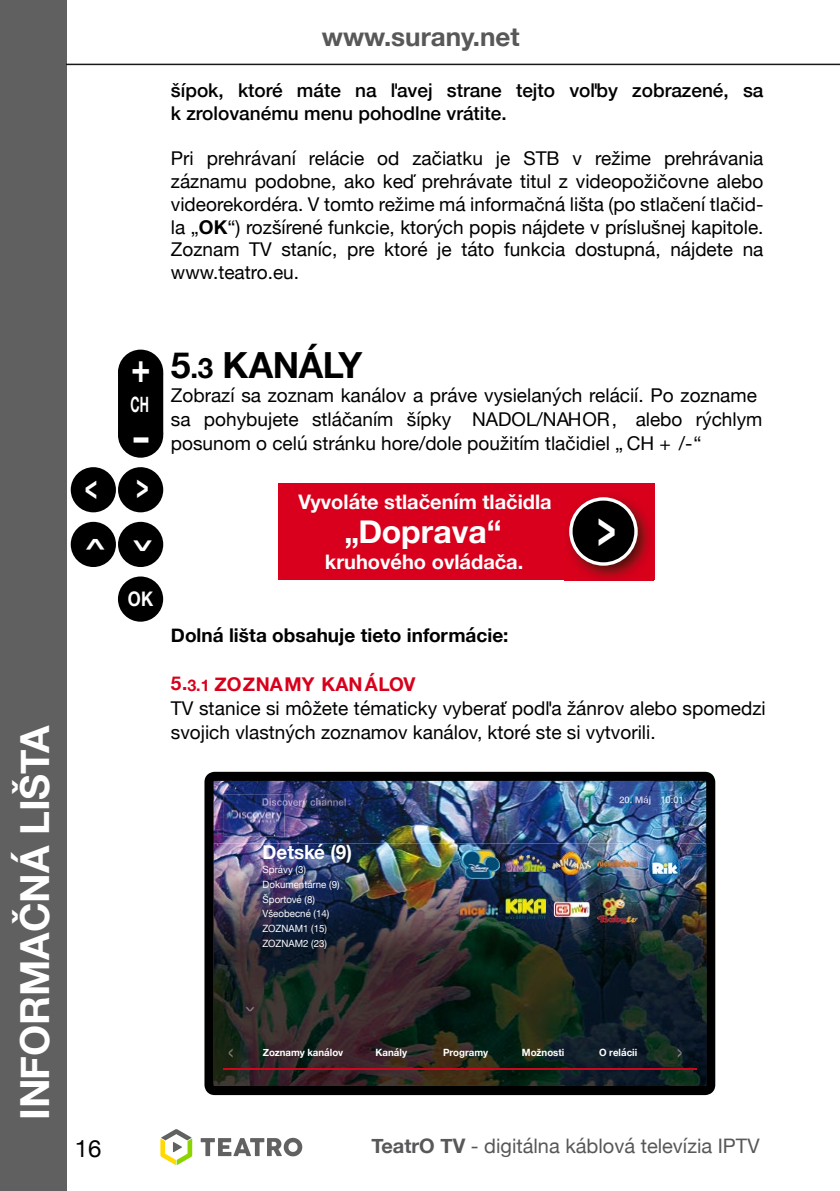
<style>
.page{position:relative;width:840px;height:1191px;background:#fff}
.page>*{position:absolute;margin:0;border:0;box-sizing:border-box;transform-origin:0 0}
.t1{font:700 41.4px/69px "Helvetica Neue";color:#fff;scale:.78 1}
.t2{font:700 40px "Helvetica Neue";color:#fff}
.t3{font:700 36px "Helvetica Neue";letter-spacing:-.01em;color:#000}
.t4{font:700 35.6px "Helvetica Neue";color:#fff;scale:.59 1}
.t5{font:700 32px "Helvetica Neue";color:#fff}
.t6{font:700 26px "Helvetica Neue";color:#58585a}
.t7{font:24px "Helvetica Neue";color:#000}
.t8{font:700 21.2px "Helvetica Neue";color:#fff;scale:.59 1}
.t9{font:700 20px "Helvetica Neue";color:#fff}
.t10{font:20px "Helvetica Neue";color:#58585a}
.t11{font:700 20px "Helvetica Neue";color:#fff;scale:.83 1}
.t12{font:700 19.4px "Helvetica Neue";color:#fff}
.t13{font:19px/22.8px "Helvetica Neue";color:#000}
.t14{font:500 19px/22.8px "Helvetica Neue";color:#000}
.t15{font:700 19px "Helvetica Neue";color:#000}
.t16{font:10px/14.8px "Helvetica Neue";color:#fff}
.t17{font:700 10px "Helvetica Neue";color:#fff}
.t18{font:9.4px "Helvetica Neue";color:#fff}
.s1{font-weight:700}
.s2{font-size:28px}
.s3{font-weight:700;color:#d8001c}
.s4{font-weight:700;font-size:16px;color:#d8001c}
</style>
<div class="page">
<div style="left:0;top:0;width:67px;height:1191px;background:#606060"></div>
<div style="left:118px;top:355px;width:45px;height:97px;background:#000;border-radius:20px"></div>
<div style="left:118px;top:349px;width:45px;height:46px;background:#000;border-radius:50%"></div>
<div style="left:118px;top:412px;width:45px;height:46px;background:#000;border-radius:50%"></div>
<div style="left:71px;top:467px;width:45px;height:45px;background:#000;border-radius:50%"></div>
<div style="left:118px;top:467px;width:45px;height:45px;background:#000;border-radius:50%"></div>
<div style="left:118px;top:522px;width:45px;height:45px;background:#000;border-radius:50%"></div>
<div style="left:71px;top:522px;width:45px;height:45px;background:#000;border-radius:50%"></div>
<div style="left:118px;top:576px;width:45px;height:45px;background:#000;border-radius:50%"></div>
<div style="left:279px;top:483px;width:375px;height:97px;background:#d8001c"></div>
<img style="left:564px;top:496px;width:89px;height:85px">
<img style="left:204px;top:772px;width:510px;height:323px">
<img style="left:212px;top:843px;width:493px;height:246px">
<img style="left:619px;top:796px;width:31px;height:9px">
<svg style="left:245px;top:1007px;width:9px;height:4px"></svg>
<svg style="left:228px;top:1048px;width:4px;height:9px"></svg>
<svg style="left:677px;top:1048px;width:4px;height:9px"></svg>
<hr style="left:223px;top:1068px;width:473px;height:2px;background:#cd071e">
<img style="left:302px;top:798px;width:44px;height:9px">
<img style="left:459px;top:847px;width:40px;height:32px">
<img style="left:505px;top:855px;width:40px;height:16px">
<img style="left:552px;top:852px;width:38px;height:22px">
<img style="left:597px;top:860px;width:40px;height:6px">
<img style="left:459px;top:889px;width:40px;height:39px">
<img style="left:505px;top:899px;width:40px;height:19px">
<img style="left:551px;top:899px;width:40px;height:19px">
<img style="left:597px;top:893px;width:40px;height:31px">
<img style="left:648px;top:843px;width:30px;height:40px">
<img style="left:224px;top:794px;width:60px;height:42px">
<img style="left:262px;top:798px;width:14px;height:8px">
<svg style="left:277px;top:800px;width:25px;height:6px"></svg>
<hr style="left:66px;top:64px;width:773px;height:1px;background:#1a171b">
<svg style="left:200px;top:1137px;width:102px;height:19px"></svg>
<svg style="left:160px;top:1129px;width:32px;height:36px"></svg>
<svg style="left:569px;top:497px;width:68px;height:69px;background:#4c262a"></svg>
<h2 class="t2" style="left:4px;top:1120px;width:396px;rotate:-90deg">INFORMAČNÁ LIŠTA</h2>
<h3 class="t6" style="left:322px;top:17px;width:199px">www.surany.net</h3>
<p class="t14" style="left:171px;top:77px;width:593px">šípok, ktoré máte na ľavej strane tejto voľby zobrazené, sa k zrolovanému menu pohodlne vrátite.</p>
<p class="t13" style="left:171px;top:148px;width:593px;text-align:justify">Pri prehrávaní relácie od začiatku je STB v režime prehrávania záznamu podobne, ako keď prehrávate titul z videopožičovne alebo videorekordéra. V tomto režime má informačná lišta (po stlačení tlačid&shy;la „<span class="s1">OK</span>“) rozšírené funkcie, ktorých popis nájdete v príslušnej kapitole.<br>Zoznam TV staníc, pre ktoré je táto funkcia dostupná, nájdete na www.teatro.eu.</p>
<h3 class="t4" style="left:85px;top:459px;width:23px">&lt;</h3>
<h3 class="t4" style="left:127px;top:537px;width:23px;rotate:90deg">&lt;</h3>
<h1 class="t1" style="left:131px;top:333px;width:27px">+ -</h1>
<p class="t8" style="left:130px;top:388px;width:33px">CH</p>
<p class="t11" style="left:128px;top:583px;width:32px">OK</p>
<h3 class="t3" style="left:171px;top:337px;width:193px">5<span class="s2">.3</span> KANÁLY</h3>
<p class="t13" style="left:171px;top:385px;width:592px;line-height:24px">Zobrazí sa zoznam kanálov a práve vysielaných relácií. Po zozname sa pohybujete stláčaním šípky NADOL/NAHOR, alebo rýchlym posunom o celú stránku hore/dole použitím tlačidiel „ CH + /-“</p>
<p class="t9" style="left:298px;top:486px;width:254px">Vyvoláte stlačením tlačidla</p>
<h3 class="t5" style="left:344px;top:507px;width:159px">„Doprava“</h3>
<p class="t9" style="left:325px;top:546px;width:200px">kruhového ovládača.</p>
<p class="t15" style="left:171px;top:621px;width:339px">Dolná lišta obsahuje tieto informácie:</p>
<p class="t13" style="left:171px;top:673px;width:596px;line-height:24px"><span class="s3">5.</span><span class="s4">3.1</span> <span class="s3">ZOZNAMY KANÁLOV<br></span>TV stanice si môžete tématicky vyberať podľa žánrov alebo spomedzi svojich vlastných zoznamov kanálov, ktoré ste si vytvorili.</p>
<p class="t12" style="left:262px;top:836px;width:91px">Detské (9)</p>
<p class="t16" style="left:262px;top:863px;width:78px">Správy (3)<br>Dokumentárne (9)<br>Športové (8)<br>Všeobecné (14)<br>ZOZNAM1 (15)<br>ZOZNAM2 (23)</p>
<p class="t18" style="left:660px;top:793px;width:25px">10:01</p>
<p class="t7" style="left:75px;top:1131px;width:28px">16</p>
<p class="t17" style="left:263px;top:1044px;width:82px">Zoznamy kanálov</p>
<p class="t17" style="left:375px;top:1044px;width:33px">Kanály</p>
<p class="t17" style="left:443px;top:1044px;width:47px">Programy</p>
<p class="t17" style="left:521px;top:1044px;width:44px">Možnosti</p>
<p class="t17" style="left:598px;top:1044px;width:40px">O relácii</p>
<p class="t10" style="left:371px;top:1131px;width:389px"><span class="s1">TeatrO TV</span> - digitálna káblová televízia IPTV</p>
</div>
